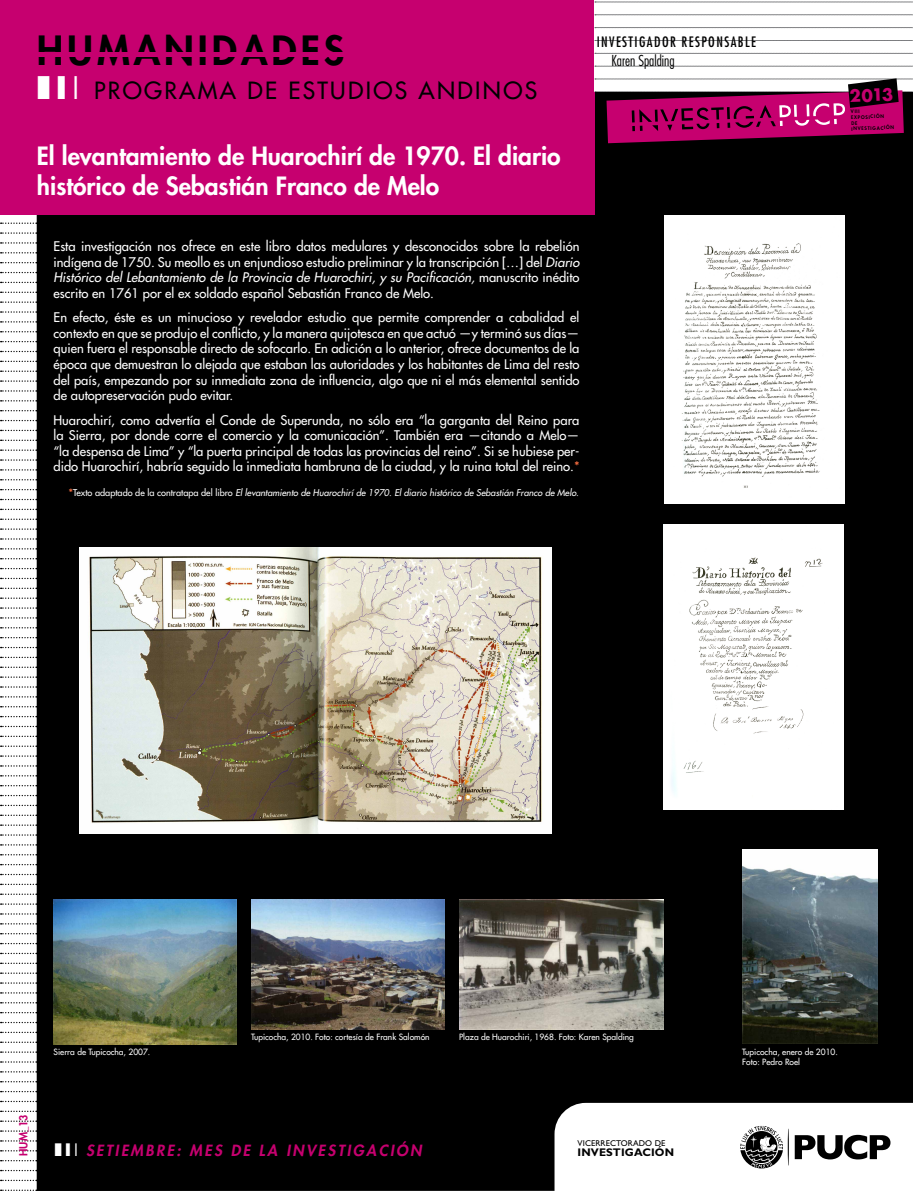
<style>
.page{position:relative;width:913px;height:1191px;background:#fff}
.page>*{position:absolute;margin:0;border:0;box-sizing:border-box;transform-origin:0 0}
.t1{font:800 39.2px "Futura Std";letter-spacing:.1em;color:#000}
.t2{font:800 24.5px/29.4px "Futura Std";color:#fff}
.t3{font:500 23.1px "Futura Std";letter-spacing:.1em;color:#000}
.t4{font:700 16.55px "Futura Std";color:#c6006f}
.t5{font:italic 800 15.05px "Futura Std";letter-spacing:.15em;color:#c6006f}
.t6{font:300 condensed 14.7px "Futura Std";color:#000}
.t7{font:condensed 14px "Futura Std";letter-spacing:.1em;color:#000}
.t8{font:500 12.95px/15.5px "Futura Std";color:#fff;text-align:justify}
.t9{font:700 11.09px "Gill Sans";letter-spacing:.01em;color:#000}
.t10{font:800 10.85px "Futura Std";color:#c6006f}
.t11{font:italic 500 9.1px "Futura Std";color:#fff}
.t12{font:8.47px "Gill Sans";letter-spacing:.01em;color:#000}
.t13{font:500 8.4px/10.1px "Futura Std";color:#fff}
.t14{font:800 4.76px/5.7px "Futura Std";color:#000}
.s1{color:#fff}
.s2{font-style:italic}
.s3{color:#ed693e}
.s4{font-style:normal;font-size:11.2px;color:#ed693e}
.s5{font-style:normal}
</style>
<div class="page">
<svg style="left:2px;top:1189px;width:31px;height:2px"></svg>
<svg style="left:2px;top:1130px;width:31px;height:1px"></svg>
<svg style="left:2px;top:1071px;width:31px;height:1px"></svg>
<svg style="left:2px;top:1140px;width:31px;height:1px"></svg>
<svg style="left:2px;top:1081px;width:31px;height:1px"></svg>
<svg style="left:2px;top:1150px;width:31px;height:1px"></svg>
<svg style="left:2px;top:1091px;width:31px;height:1px"></svg>
<svg style="left:2px;top:1160px;width:31px;height:1px"></svg>
<svg style="left:2px;top:1100px;width:31px;height:2px"></svg>
<svg style="left:2px;top:1170px;width:31px;height:1px"></svg>
<svg style="left:2px;top:1110px;width:31px;height:2px"></svg>
<svg style="left:2px;top:1179px;width:31px;height:2px"></svg>
<svg style="left:2px;top:1120px;width:31px;height:1px"></svg>
<svg style="left:2px;top:1061px;width:31px;height:1px"></svg>
<svg style="left:2px;top:1051px;width:31px;height:1px"></svg>
<svg style="left:2px;top:1041px;width:31px;height:2px"></svg>
<svg style="left:2px;top:1031px;width:31px;height:2px"></svg>
<svg style="left:2px;top:1021px;width:31px;height:2px"></svg>
<svg style="left:2px;top:962px;width:31px;height:2px"></svg>
<svg style="left:2px;top:903px;width:31px;height:1px"></svg>
<svg style="left:2px;top:972px;width:31px;height:2px"></svg>
<svg style="left:2px;top:913px;width:31px;height:1px"></svg>
<svg style="left:2px;top:982px;width:31px;height:1px"></svg>
<svg style="left:2px;top:923px;width:31px;height:1px"></svg>
<svg style="left:2px;top:992px;width:31px;height:1px"></svg>
<svg style="left:2px;top:933px;width:31px;height:1px"></svg>
<svg style="left:2px;top:1002px;width:31px;height:1px"></svg>
<svg style="left:2px;top:943px;width:31px;height:1px"></svg>
<svg style="left:2px;top:1012px;width:31px;height:1px"></svg>
<svg style="left:2px;top:952px;width:31px;height:2px"></svg>
<svg style="left:2px;top:893px;width:31px;height:2px"></svg>
<svg style="left:2px;top:883px;width:31px;height:2px"></svg>
<svg style="left:2px;top:873px;width:31px;height:2px"></svg>
<svg style="left:2px;top:864px;width:31px;height:1px"></svg>
<svg style="left:2px;top:745px;width:31px;height:2px"></svg>
<svg style="left:2px;top:627px;width:31px;height:1px"></svg>
<svg style="left:2px;top:765px;width:31px;height:1px"></svg>
<svg style="left:2px;top:647px;width:31px;height:1px"></svg>
<svg style="left:2px;top:785px;width:31px;height:1px"></svg>
<svg style="left:2px;top:666px;width:31px;height:2px"></svg>
<svg style="left:2px;top:804px;width:31px;height:2px"></svg>
<svg style="left:2px;top:686px;width:31px;height:1px"></svg>
<svg style="left:2px;top:824px;width:31px;height:2px"></svg>
<svg style="left:2px;top:706px;width:31px;height:1px"></svg>
<svg style="left:2px;top:844px;width:31px;height:1px"></svg>
<svg style="left:2px;top:726px;width:31px;height:1px"></svg>
<svg style="left:2px;top:607px;width:31px;height:2px"></svg>
<svg style="left:2px;top:587px;width:31px;height:2px"></svg>
<svg style="left:2px;top:568px;width:31px;height:1px"></svg>
<svg style="left:2px;top:548px;width:31px;height:1px"></svg>
<svg style="left:2px;top:528px;width:31px;height:2px"></svg>
<svg style="left:2px;top:410px;width:31px;height:1px"></svg>
<svg style="left:2px;top:291px;width:31px;height:2px"></svg>
<svg style="left:2px;top:430px;width:31px;height:1px"></svg>
<svg style="left:2px;top:311px;width:31px;height:2px"></svg>
<svg style="left:2px;top:449px;width:31px;height:2px"></svg>
<svg style="left:2px;top:331px;width:31px;height:1px"></svg>
<svg style="left:2px;top:469px;width:31px;height:1px"></svg>
<svg style="left:2px;top:351px;width:31px;height:1px"></svg>
<svg style="left:2px;top:489px;width:31px;height:1px"></svg>
<svg style="left:2px;top:370px;width:31px;height:2px"></svg>
<svg style="left:2px;top:508px;width:31px;height:2px"></svg>
<svg style="left:2px;top:390px;width:31px;height:2px"></svg>
<svg style="left:2px;top:272px;width:31px;height:1px"></svg>
<svg style="left:2px;top:252px;width:31px;height:1px"></svg>
<svg style="left:2px;top:232px;width:31px;height:2px"></svg>
<svg style="left:2px;top:854px;width:31px;height:1px"></svg>
<svg style="left:2px;top:735px;width:31px;height:2px"></svg>
<svg style="left:2px;top:617px;width:31px;height:1px"></svg>
<svg style="left:2px;top:755px;width:31px;height:2px"></svg>
<svg style="left:2px;top:637px;width:31px;height:1px"></svg>
<svg style="left:2px;top:775px;width:31px;height:1px"></svg>
<svg style="left:2px;top:656px;width:31px;height:2px"></svg>
<svg style="left:2px;top:795px;width:31px;height:1px"></svg>
<svg style="left:2px;top:676px;width:31px;height:2px"></svg>
<svg style="left:2px;top:814px;width:31px;height:2px"></svg>
<svg style="left:2px;top:696px;width:31px;height:1px"></svg>
<svg style="left:2px;top:834px;width:31px;height:1px"></svg>
<svg style="left:2px;top:716px;width:31px;height:1px"></svg>
<svg style="left:2px;top:597px;width:31px;height:2px"></svg>
<svg style="left:2px;top:578px;width:31px;height:1px"></svg>
<svg style="left:2px;top:558px;width:31px;height:1px"></svg>
<svg style="left:2px;top:538px;width:31px;height:1px"></svg>
<svg style="left:2px;top:518px;width:31px;height:2px"></svg>
<svg style="left:2px;top:400px;width:31px;height:1px"></svg>
<svg style="left:2px;top:282px;width:31px;height:1px"></svg>
<svg style="left:2px;top:420px;width:31px;height:1px"></svg>
<svg style="left:2px;top:301px;width:31px;height:2px"></svg>
<svg style="left:2px;top:439px;width:31px;height:2px"></svg>
<svg style="left:2px;top:321px;width:31px;height:1px"></svg>
<svg style="left:2px;top:459px;width:31px;height:2px"></svg>
<svg style="left:2px;top:341px;width:31px;height:1px"></svg>
<svg style="left:2px;top:479px;width:31px;height:1px"></svg>
<svg style="left:2px;top:361px;width:31px;height:1px"></svg>
<svg style="left:2px;top:499px;width:31px;height:1px"></svg>
<svg style="left:2px;top:380px;width:31px;height:2px"></svg>
<svg style="left:2px;top:262px;width:31px;height:1px"></svg>
<svg style="left:2px;top:242px;width:31px;height:2px"></svg>
<svg style="left:2px;top:222px;width:31px;height:2px"></svg>
<div style="left:37px;top:143px;width:876px;height:1048px;background:#000"></div>
<div style="left:0;top:0;width:595px;height:215px;background:#c6006f"></div>
<svg style="left:554px;top:1102px;width:359px;height:89px"></svg>
<svg style="left:595px;top:53px;width:318px;height:1px"></svg>
<svg style="left:595px;top:66px;width:318px;height:1px"></svg>
<svg style="left:595px;top:2px;width:318px;height:1px"></svg>
<svg style="left:595px;top:15px;width:318px;height:1px"></svg>
<svg style="left:595px;top:27px;width:318px;height:1px"></svg>
<svg style="left:595px;top:40px;width:318px;height:1px"></svg>
<img style="left:742px;top:850px;width:135px;height:193px">
<img style="left:54px;top:899px;width:182px;height:145px">
<img style="left:459px;top:899px;width:204px;height:131px">
<img style="left:251px;top:900px;width:193px;height:129px">
<img style="left:665px;top:216px;width:179px;height:287px">
<img style="left:664px;top:525px;width:180px;height:284px">
<svg style="left:595px;top:78px;width:318px;height:65px"></svg>
<img style="left:79px;top:547px;width:473px;height:286px">
<h1 class="t1" style="left:37px;top:26px;width:309px">HUMANIDADES</h1>
<h3 class="t3" style="left:37px;top:76px;width:266px"><span class="s1">❚❙❘</span> programa de est</h3>
<h3 class="t3" style="left:330px;top:76px;width:205px">udios andinos</h3>
<p class="t7" style="left:597px;top:33px;width:161px">INVESTIGADOR RESPONSABLE</p>
<p class="t6" style="left:611px;top:52px;width:64px">Karen Spalding</p>
<h2 class="t2" style="left:37px;top:141px;width:525px">El levantamiento de Huarochirí de 1970. El diario histórico de Sebastián Franco de Melo</h2>
<p class="t8" style="left:54px;top:239px;width:527px">Esta investigación nos ofrece en este libro datos medulares y desconocidos sobre la rebelión indígena de 1750. Su meollo es un enjundioso estudio preliminar y la transcripción […] del <span class="s2">Diario Histórico del Lebantamiento de la Provincia de Huarochiri, y su Pacificación,</span> manuscrito inédito escrito en 1761 por el ex soldado español Sebastián Franco de Melo.</p>
<p class="t8" style="left:54px;top:310px;width:527px">En efecto, éste es un minucioso y revelador estudio que permite comprender a cabalidad el contexto en que se produjo el conflicto, y la manera quijotesca en que actuó —y terminó sus días— quien fuera el responsable directo de sofocarlo. En adición a lo anterior, ofrece documentos de la época que demuestran lo alejada que estaban las autoridades y los habitantes de Lima del resto del país, empezando por su inmediata zona de influencia, algo que ni el más elemental sentido de autopreservación pudo evitar.</p>
<p class="t8" style="left:54px;top:412px;width:527px">Huarochirí, como advertía el Conde de Superunda, no sólo era “la garganta del Reino para la Sierra, por donde corre el comercio y la comunicación”. También era —citando a Melo— “la despensa de Lima” y “la puerta principal de todas las provincias del reino”. Si se hubiese per&shy;dido Huarochirí, habría seguido la inmediata hambruna de la ciudad, y la ruina total del reino.<span class="s3">*</span></p>
<p class="t11" style="left:68px;top:487px;width:512px"><span class="s4">*</span><span class="s5">Texto adaptado de la contratapa del libro</span> El levantamiento de Huarochirí de 1970. El diario histórico de Sebastián Franco de Melo.</p>
<p class="t4" style="left:849px;top:85px;width:45px;rotate:-2deg">2013</p>
<p class="t14" style="left:851px;top:109px;width:33px;rotate:-2deg">VIIi<br>exposi ción de<br>inves</p>
<p class="t14" style="left:867px;top:125px;width:27px;rotate:-2deg">tigación</p>
<p class="t10" style="left:17px;top:1156px;width:43px;rotate:-90deg">HUM_13</p>
<p class="t13" style="left:54px;top:1046px;width:98px">Sierra de Tupicocha, 2007.</p>
<p class="t13" style="left:251px;top:1032px;width:180px">Tupicocha, 2010. Foto: cortesía de Frank Salomón</p>
<p class="t13" style="left:459px;top:1032px;width:176px">Plaza de Huarochiri, 1968. Foto: Karen Spalding</p>
<p class="t5" style="left:55px;top:1140px;width:368px"><span class="s1">❚❙❘</span> SETIEMBRE: MES DE LA INVESTIGACIÓN</p>
<p class="t12" style="left:577px;top:1138px;width:89px">VICERRECTORADO DE</p>
<p class="t9" style="left:577px;top:1145px;width:98px">INVESTIGACIÓN</p>
<p class="t13" style="left:742px;top:1047px;width:97px">Tupicocha, enero de 2010.<br>Foto: Pedro Roel</p>
</div>
